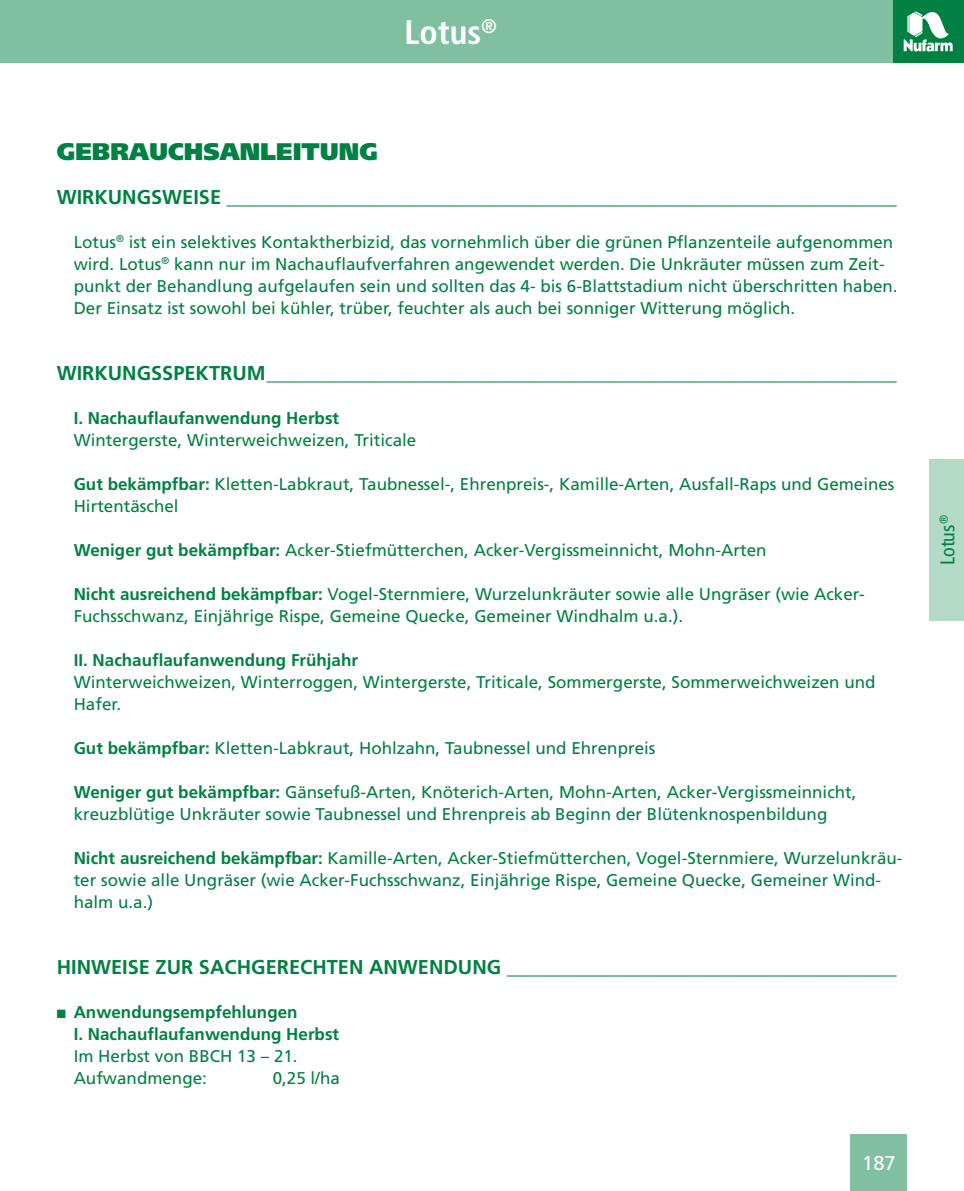
<style>
.page{position:relative;width:964px;height:1191px;background:#fff}
.page>*{position:absolute;margin:0;border:0;box-sizing:border-box;transform-origin:0 0}
.t1{font:700 condensed 34px "Frutiger";color:#fff}
.t2{font:900 24px "Frutiger";color:#008143}
.t3{font:700 20px "Frutiger";color:#008143}
.t4{font:condensed 20px "Frutiger";color:#008143}
.t5{font:20px "Frutiger";color:#fff}
.t6{font:17px/22px "Frutiger";color:#008143}
.t7{font:700 17px/22px "Frutiger";color:#008143}
.s1{font-weight:700}
</style>
<div class="page">
<div style="left:0;top:0;width:964px;height:62px;background:#80c0a1"></div>
<div style="left:893px;top:0;width:71px;height:62px;background:#008143"></div>
<svg style="left:903px;top:11px;width:49px;height:41px"></svg>
<div style="left:850px;top:1134px;width:57px;height:57px;background:#80c0a1"></div>
<div style="left:930px;top:459px;width:34px;height:162px;background:#b3d9c7"></div>
<h1 class="t1" style="left:404px;top:12px;width:94px">Lotus<sup>®</sup></h1>
<h2 class="t2" style="left:57px;top:137px;width:323px">GEBRAUCHSANLEITUNG</h2>
<p class="t3" style="left:57px;top:185px;width:33px">Wirkungsweise</p>
<p class="t3" style="left:227px;top:185px;width:671px">___________________________________________________________________</p>
<p class="t6" style="left:74px;top:231px;width:825px">Lotus<sup>®</sup> ist ein selektives Kontaktherbizid, das vornehmlich über die grünen Pflanzenteile aufgenommen wird. Lotus<sup>®</sup> kann nur im Nachauflaufverfahren angewendet werden. Die Unkräuter müssen zum Zeit&shy;punkt der Behandlung aufgelaufen sein und sollten das 4- bis 6-Blattstadium nicht überschritten haben.<br>Der Einsatz ist sowohl bei kühler, trüber, feuchter als auch bei sonniger Witterung möglich.</p>
<p class="t3" style="left:57px;top:361px;width:34px">Wirkungsspektrum</p>
<p class="t3" style="left:267px;top:361px;width:631px">_______________________________________________________________</p>
<p class="t7" style="left:74px;top:407px;width:267px">I. Nachauflaufanwendung Herbst</p>
<p class="t6" style="left:74px;top:429px;width:344px">Wintergerste, Winterweichweizen, Triticale</p>
<p class="t6" style="left:74px;top:473px;width:822px"><span class="s1">Gut bekämpfbar:</span> Kletten-Labkraut, Taubnessel-, Ehrenpreis-, Kamille-Arten, Ausfall-Raps und Gemeines<br>Hirtentäschel</p>
<p class="t6" style="left:74px;top:539px;width:694px"><span class="s1">Weniger gut bekämpfbar:</span> Acker-Stiefmütterchen, Acker-Vergissmeinnicht, Mohn-Arten</p>
<p class="t6" style="left:74px;top:583px;width:792px"><span class="s1">Nicht ausreichend bekämpfbar:</span> Vogel-Sternmiere, Wurzelunkräuter sowie alle Ungräser (wie Acker-<br>Fuchsschwanz, Einjährige Rispe, Gemeine Quecke, Gemeiner Windhalm u.a.).</p>
<p class="t7" style="left:74px;top:649px;width:286px">II. Nachauflaufanwendung Frühjahr</p>
<p class="t6" style="left:74px;top:671px;width:803px">Winterweichweizen, Winterroggen, Wintergerste, Triticale, Sommergerste, Sommerweichweizen und<br>Hafer.</p>
<p class="t6" style="left:74px;top:737px;width:583px"><span class="s1">Gut bekämpfbar:</span> Kletten-Labkraut, Hohlzahn, Taubnessel und Ehrenpreis</p>
<p class="t6" style="left:74px;top:781px;width:784px"><span class="s1">Weniger gut bekämpfbar:</span> Gänsefuß-Arten, Knöterich-Arten, Mohn-Arten, Acker-Vergissmeinnicht, kreuzblütige Unkräuter sowie Taubnessel und Ehrenpreis ab Beginn der Blütenknospenbildung</p>
<p class="t6" style="left:74px;top:847px;width:830px"><span class="s1">Nicht ausreichend bekämpfbar:</span> Kamille-Arten, Acker-Stiefmütterchen, Vogel-Sternmiere, Wurzelunkräu&shy;ter sowie alle Ungräser (wie Acker-Fuchsschwanz, Einjährige Rispe, Gemeine Quecke, Gemeiner Wind&shy;halm u.a.)</p>
<p class="t3" style="left:57px;top:955px;width:841px">HINWEISE ZUR SACHGERECHTEN ANWENDUNG _______________________________________</p>
<p class="t7" style="left:74px;top:1001px;width:267px;text-indent:-17px">■ Anwendungsempfehlungen<br>I. Nachauflaufanwendung Herbst</p>
<p class="t6" style="left:74px;top:1045px;width:225px">Im Herbst von BBCH 13 – 21.<br>Aufwandmenge:</p>
<p class="t6" style="left:273px;top:1067px;width:69px">0,25 l/ha</p>
<p class="t5" style="left:862px;top:1151px;width:35px">187</p>
<p class="t4" style="left:936px;top:565px;width:52px;rotate:-90deg">Lotus<sup>®</sup></p>
</div>
